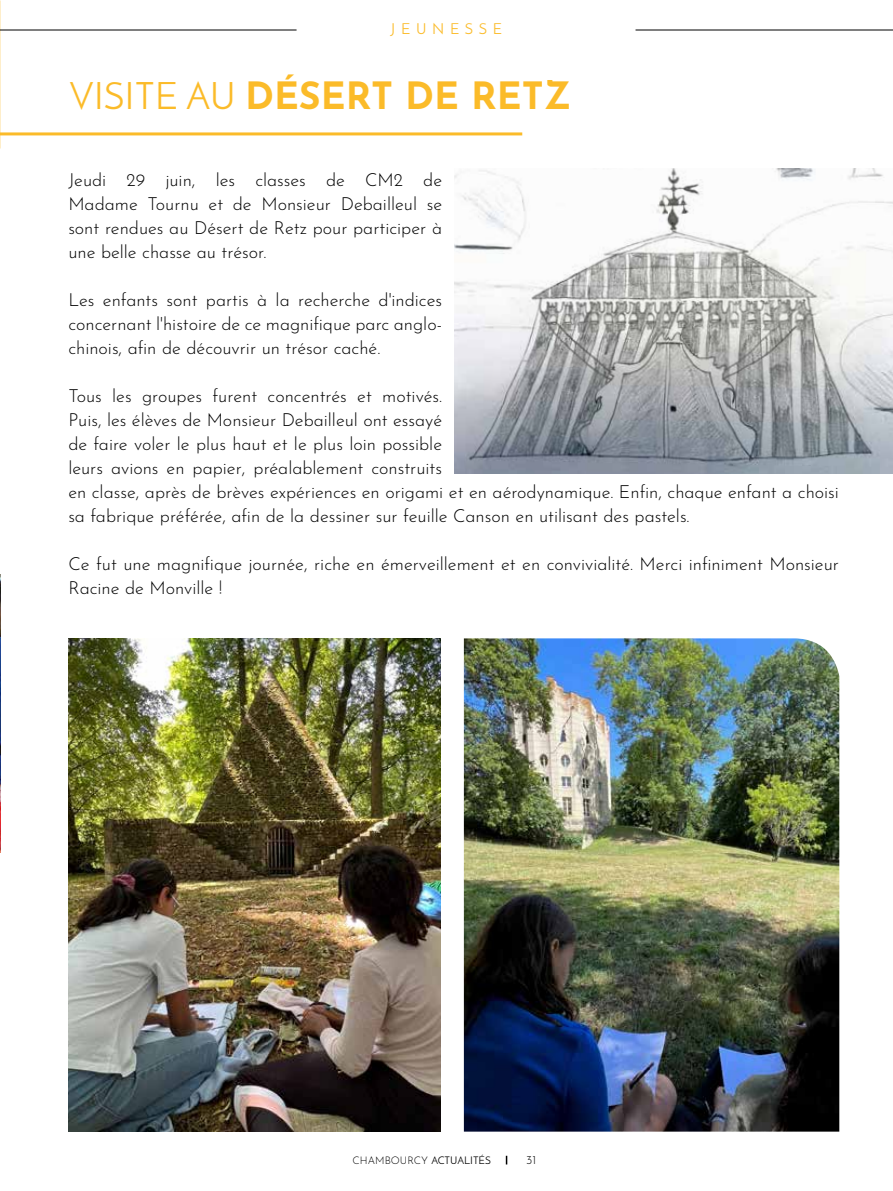
<style>
.page{position:relative;width:893px;height:1191px;background:#fff}
.page>*{position:absolute;margin:0;border:0;box-sizing:border-box;transform-origin:0 0}
.t1{font:700 37.5px "Josefin Sans";color:#fbbb29}
.t2{font:300 18px/24px "Josefin Sans";color:#000;text-align:justify}
.t3{font:15px "Josefin Sans";letter-spacing:.38em;color:#fbbb29}
.t4{font:300 12px "Josefin Sans";color:#000}
.t5{font:300 10.5px "Josefin Sans";color:#000}
.s1{font-weight:400}
</style>
<div class="page">
<hr style="left:0;top:132px;width:522px;height:3px;background:#fbbb29">
<img style="left:0;top:574px;width:1px;height:278px">
<hr style="left:0;top:30px;width:297px;height:1px;background:#000">
<hr style="left:635px;top:30px;width:258px;height:1px;background:#000">
<img style="left:455px;top:168px;width:438px;height:305px">
<img style="left:68px;top:638px;width:372px;height:493px">
<img style="left:464px;top:638px;width:375px;height:493px">
<p class="t3" style="left:391px;top:20px;width:113px">JEUNESSE</p>
<h1 class="t1" style="left:69px;top:68px;width:503px"><span class="s1">VISITE AU</span> DÉSERT DE RETZ</h1>
<p class="t2" style="left:68px;top:166px;width:375px">Jeudi 29 juin, les classes de CM2 de Madame Tournu et de Monsieur Debailleul se sont rendues au Désert de Retz pour participer à une belle chasse au trésor.</p>
<p class="t2" style="left:68px;top:286px;width:375px">Les enfants sont partis à la recherche d'indices concernant l'histoire de ce magnifique parc anglo&shy;chinois, afin de découvrir un trésor caché.</p>
<p class="t2" style="left:68px;top:382px;width:772px;text-align:left">Tous les groupes furent concentrés et motivés.<br>Puis, les élèves de Monsieur Debailleul ont essayé<br>de faire voler le plus haut et le plus loin possible<br>leurs avions en papier, préalablement construits<br>en classe, après de brèves expériences en origami et en aérodynamique. Enfin, chaque enfant a choisi sa fabrique préférée, afin de la dessiner sur feuille Canson en utilisant des pastels.</p>
<p class="t2" style="left:68px;top:550px;width:772px">Ce fut une magnifique journée, riche en émerveillement et en convivialité. Merci infiniment Monsieur<br>Racine de Monville !</p>
<p class="t5" style="left:353px;top:1152px;width:140px">CHAMBOURCY <span class="s1">ACTUALITÉS</span></p>
<p class="t4" style="left:526px;top:1151px;width:12px">31</p>
</div>
